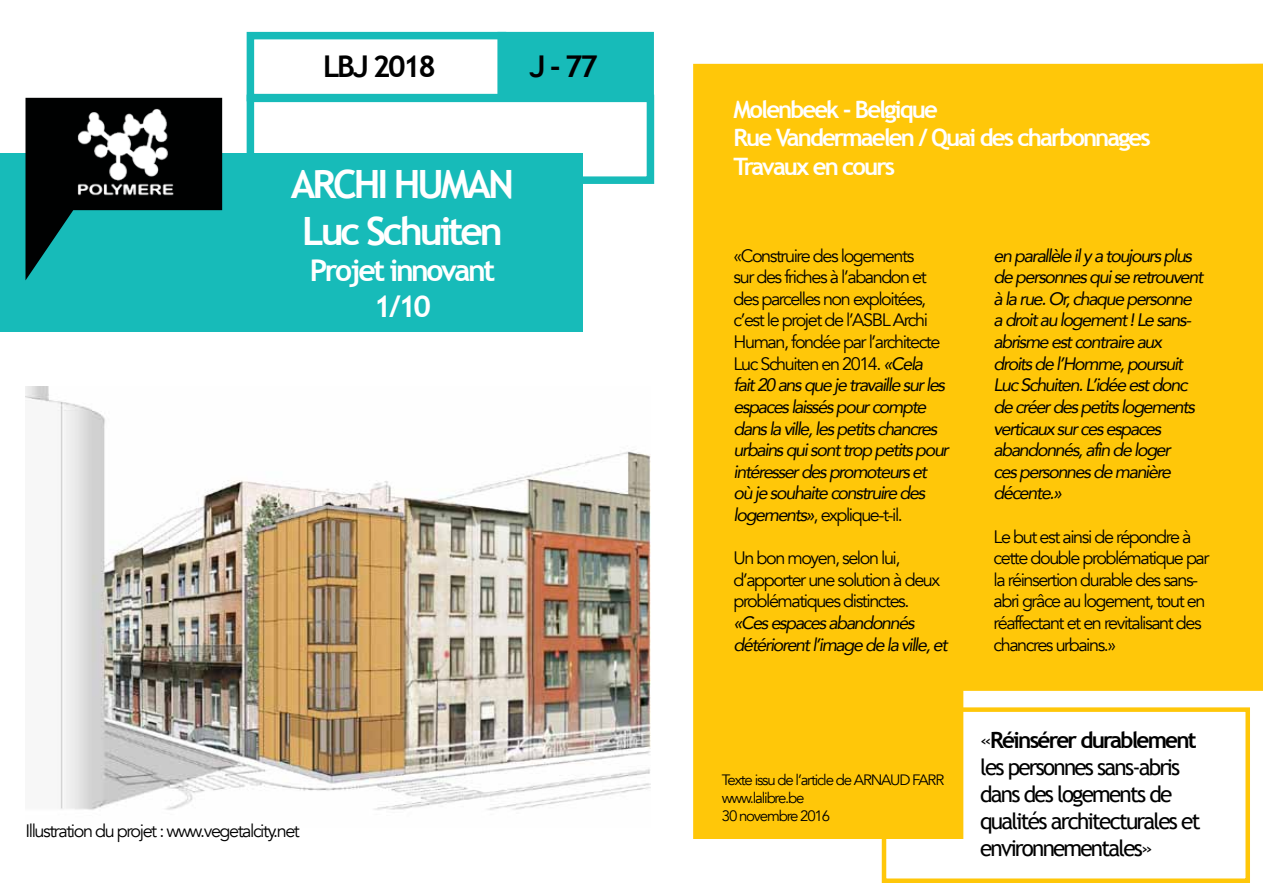
<style>
.page{position:relative;width:1263px;height:893px;background:#fff}
.page>*{position:absolute;margin:0;border:0;box-sizing:border-box;transform-origin:0 0}
.t1{font:700 39px/46.8px "Trebuchet MS";letter-spacing:-.08em;color:#fff}
.t2{font:700 30px/36px "Trebuchet MS";letter-spacing:-.08em;color:#fff;text-align:center}
.t3{font:700 30px "Trebuchet MS";letter-spacing:-.08em;color:#000}
.t4{font:700 24px/28.8px "Trebuchet MS";letter-spacing:-.08em;color:#fff}
.t5{font:22.5px/27px "Trebuchet MS";letter-spacing:-.08em;color:#000}
.t6{font:italic 18px/21.6px "Avenir";letter-spacing:-.08em;color:#000}
.t7{font:18px/21.6px "Avenir";letter-spacing:-.08em;color:#000}
.t8{font:15px/18px "Avenir";letter-spacing:-.08em;color:#000}
.s1{font-style:normal}
.s2{font-weight:700}
</style>
<div class="page">
<div style="left:0;top:153px;width:583px;height:179px;background:#17bbb9"></div>
<svg style="left:26px;top:98px;width:196px;height:182px"></svg>
<img style="left:39px;top:101px;width:172px;height:115px">
<div style="left:247px;top:32px;width:259px;height:69px;border:8px solid #17bbb9"></div>
<div style="left:497px;top:32px;width:157px;height:69px;background:#17bbb9"></div>
<div style="left:247px;top:95px;width:407px;height:89px;border:8px solid #17bbb9"></div>
<img style="left:26px;top:387px;width:625px;height:423px">
<div style="left:882px;top:707px;width:368px;height:176px;border:4px solid #ffc709"></div>
<svg style="left:693px;top:64px;width:570px;height:775px;fill:#ffc709"></svg>
<h2 class="t3" style="left:323px;top:47px;width:114px">LBJ 2018</h2>
<h2 class="t3" style="left:529px;top:47px;width:70px">J - 77</h2>
<h1 class="t1" style="left:291px;top:161px;width:225px">ARCHI HUMAN<br>Luc Schuiten</h1>
<h2 class="t2" style="left:310px;top:252px;width:187px">Projet innovant<br>1/10</h2>
<p class="t7" style="left:26px;top:821px;width:276px">Illustration du projet : www.vegetalcity.net</p>
<h3 class="t4" style="left:733px;top:95px;width:419px">Molenbeek - Belgique<br>Rue Vandermaelen / Quai des charbonnages<br>Travaux en cours</h3>
<p class="t6" style="left:733px;top:244px;width:217px"><span class="s1">«Construire des logements<br>sur des friches à l’abandon et des parcelles non exploitées, c’est le projet de l’ASBL Archi<br>Human, fondée par l’architecte<br>Luc Schuiten en 2014.</span> «Cela fait 20 ans que je travaille sur les espaces laissés pour compte dans la ville, les petits chancres urbains qui sont trop petits pour intéresser des promoteurs et où je souhaite construire des logements»<span class="s1">, explique-t-il.</span></p>
<p class="t7" style="left:733px;top:547px;width:208px">Un bon moyen, selon lui, d’apporter une solution à deux problématiques distinctes.</p>
<p class="t6" style="left:733px;top:612px;width:216px">«Ces espaces abandonnés détériorent l’image de la ville, et</p>
<p class="t8" style="left:722px;top:771px;width:224px">Texte issu de l’article de ARNAUD FARR www.lalibre.be<br>30 novembre 2016</p>
<p class="t6" style="left:993px;top:244px;width:211px">en parallèle il y a toujours plus de personnes qui se retrouvent à la rue. Or, chaque personne a droit au logement ! Le sans&shy;abrisme est contraire aux droits de l’Homme, poursuit<br>Luc Schuiten. L’idée est donc de créer des petits logements verticaux sur ces espaces abandonnés, afin de loger<br>ces personnes de manière décente.»</p>
<p class="t7" style="left:993px;top:526px;width:217px">Le but est ainsi de répondre à cette double problématique par la réinsertion durable des sans&shy;abri grâce au logement, tout en réaffectant et en revitalisant des chancres urbains.»</p>
<p class="t5" style="left:980px;top:727px;width:222px">«<span class="s2">Réinsérer durablement </span>les personnes sans-abris dans des logements de qualités architecturales et environnementales»</p>
</div>
